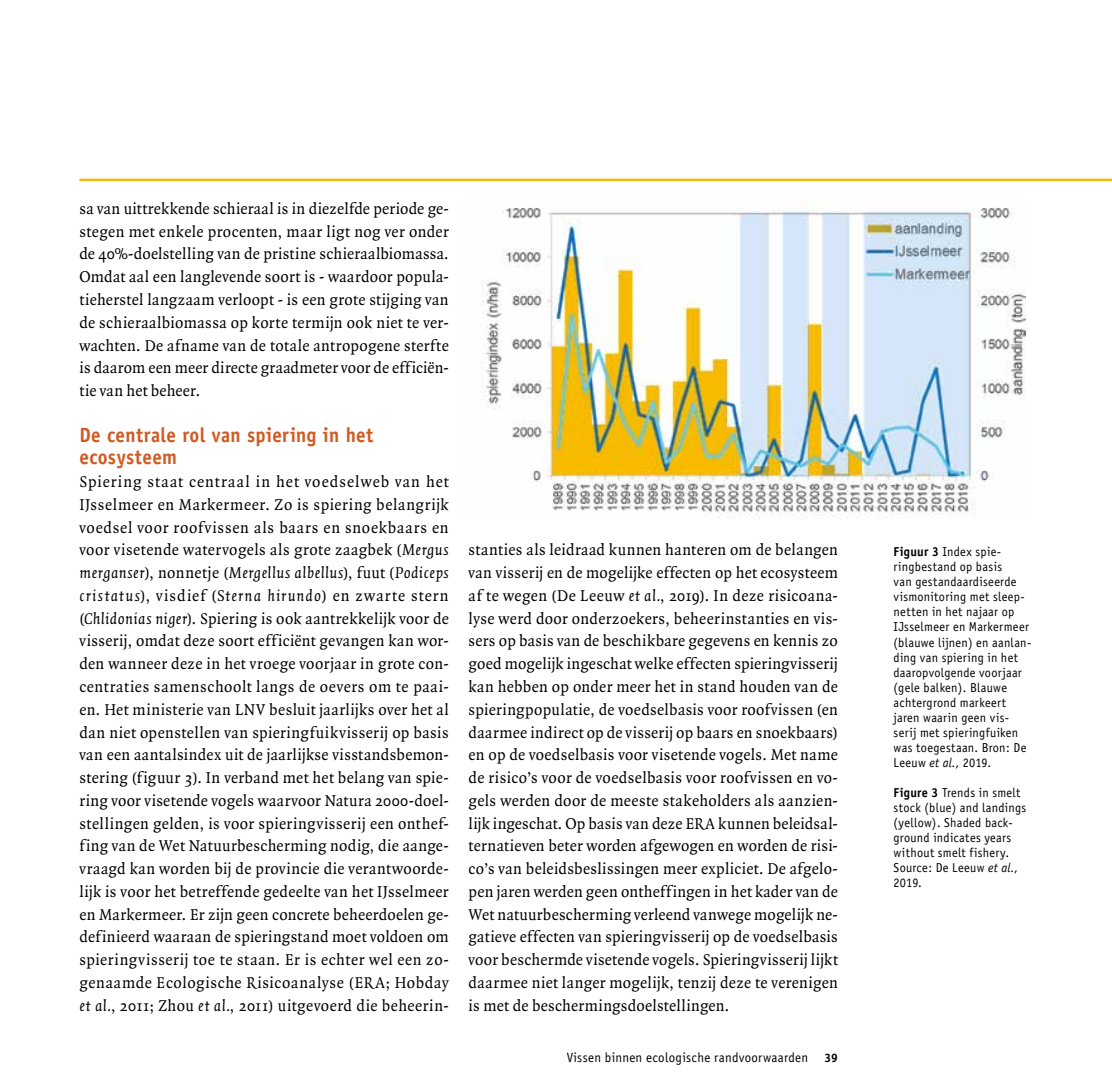
<style>
.page{position:relative;width:1112px;height:1092px;background:#fff}
.page>*{position:absolute;margin:0;border:0;box-sizing:border-box;transform-origin:0 0}
.t1{font:700 20.65px/22.8px "Officina Sans";letter-spacing:.02em;color:#d05a21;scale:.92 1}
.t2{font:16.8px/22.8px "Quadraat";letter-spacing:.02em;color:#000;text-align:justify;scale:.96 1}
.t3{font:13.47px "Officina Sans";letter-spacing:.02em;color:#000;scale:.96 1}
.t4{font:12.95px/15px "Officina Sans";letter-spacing:.025em;color:#000;scale:.95 1}
.t5{font:700 12.25px "Officina Sans";color:#000}
.s1{font-style:italic}
.s2{font-weight:700}
</style>
<div class="page">
<hr style="left:79px;top:179px;width:1032px;height:2px;background:#f0b700">
<img style="left:481px;top:198px;width:544px;height:321px">
<p class="t2" style="left:79px;top:198px;width:386px">sa van uittrekkende schieraal is in diezelfde periode ge&shy;stegen met enkele procenten, maar ligt nog ver onder de 40%-doelstelling van de pristine schieraalbiomassa.<br>Omdat aal een langlevende soort is - waardoor popula&shy;tieherstel langzaam verloopt - is een grote stijging van de schieraalbiomassa op korte termijn ook niet te ver&shy;wachten. De afname van de totale antropogene sterfte is daarom een meer directe graadmeter voor de efficiën&shy;tie van het beheer.</p>
<p class="t1" style="left:79px;top:423px;width:321px">De centrale rol van spiering in het ecosysteem</p>
<p class="t2" style="left:79px;top:471px;width:386px">Spiering staat centraal in het voedselweb van het IJsselmeer en Markermeer. Zo is spiering belangrijk voedsel voor roofvissen als baars en snoekbaars en voor visetende watervogels als grote zaagbek (<span class="s1">Mergus merganser</span>), nonnetje (<span class="s1">Mergellus albellus</span>), fuut (<span class="s1">Podiceps cristatus</span>), visdief (<span class="s1">Sterna hirundo</span>) en zwarte stern (<span class="s1">Chlidonias niger</span>). Spiering is ook aantrekkelijk voor de visserij, omdat deze soort efficiënt gevangen kan wor&shy;den wanneer deze in het vroege voorjaar in grote con&shy;centraties samenschoolt langs de oevers om te paai&shy;en. Het ministerie van LNV besluit jaarlijks over het al dan niet openstellen van spieringfuikvisserij op basis van een aantalsindex uit de jaarlijkse visstandsbemon&shy;stering (figuur 3). In verband met het belang van spie&shy;ring voor visetende vogels waarvoor Natura 2000-doel&shy;stellingen gelden, is voor spieringvisserij een onthef&shy;fing van de Wet Natuurbescherming nodig, die aange&shy;vraagd kan worden bij de provincie die verantwoorde&shy;lijk is voor het betreffende gedeelte van het IJsselmeer en Markermeer. Er zijn geen concrete beheerdoelen ge&shy;definieerd waaraan de spieringstand moet voldoen om spieringvisserij toe te staan. Er is echter wel een zo&shy;genaamde Ecologische Risicoanalyse (ERA; Hobday <span class="s1">et al.</span>, 2011; Zhou <span class="s1">et al.</span>, 2011) uitgevoerd die beheerin-</p>
<p class="t2" style="left:468px;top:539px;width:386px">stanties als leidraad kunnen hanteren om de belangen van visserij en de mogelijke effecten op het ecosysteem af te wegen (De Leeuw <span class="s1">et al.</span>, 2019). In deze risicoana&shy;lyse werd door onderzoekers, beheerinstanties en vis&shy;sers op basis van de beschikbare gegevens en kennis zo goed mogelijk ingeschat welke effecten spieringvisserij kan hebben op onder meer het in stand houden van de spieringpopulatie, de voedselbasis voor roofvissen (en daarmee indirect op de visserij op baars en snoekbaars) en op de voedselbasis voor visetende vogels. Met name de risico’s voor de voedselbasis voor roofvissen en vo&shy;gels werden door de meeste stakeholders als aanzien&shy;lijk ingeschat. Op basis van deze ERA kunnen beleidsal&shy;ternatieven beter worden afgewogen en worden de risi&shy;co’s van beleidsbeslissingen meer expliciet. De afgelo&shy;pen jaren werden geen ontheffingen in het kader van de Wet natuurbescherming verleend vanwege mogelijk ne&shy;gatieve effecten van spieringvisserij op de voedselbasis voor beschermde visetende vogels. Spieringvisserij lijkt daarmee niet langer mogelijk, tenzij deze te verenigen is met de beschermingsdoelstellingen.</p>
<p class="t3" style="left:566px;top:1049px;width:253px">Vissen binnen ecologische randvoorwaarden</p>
<p class="t5" style="left:824px;top:1049px;width:15px">39</p>
<p class="t4" style="left:893px;top:544px;width:146px"><span class="s2">Figuur 3</span> Index spie&shy;ringbestand op basis<br>van gestandaardiseerde vismonitoring met sleep&shy;netten in het najaar op<br>IJsselmeer en Markermeer (blauwe lijnen) en aanlan&shy;ding van spiering in het daaropvolgende voorjaar (gele balken). Blauwe achtergrond markeert jaren waarin geen vis&shy;serij met spieringfuiken was toegestaan. Bron: De<br>Leeuw <span class="s1">et al.</span>, 2019.</p>
<p class="t4" style="left:893px;top:785px;width:141px"><span class="s2">Figure 3</span> Trends in smelt stock (blue) and landings (yellow). Shaded back&shy;ground indicates years without smelt fishery.<br>Source: De Leeuw <span class="s1">et al.</span>,<br>2019.</p>
</div>
